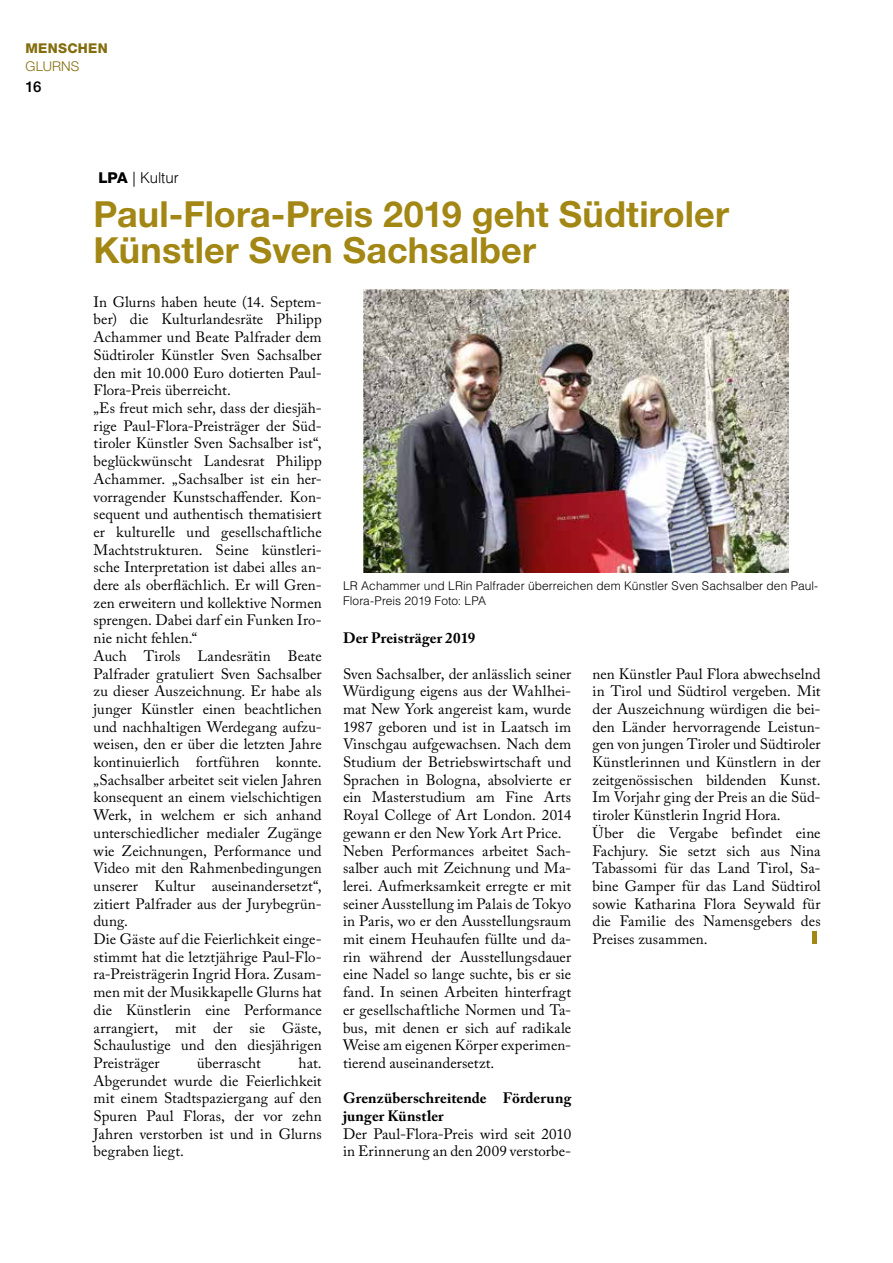
<style>
.page{position:relative;width:893px;height:1263px;background:#fff}
.page>*{position:absolute;margin:0;border:0;box-sizing:border-box;transform-origin:0 0}
.t1{font:700 36px/36px "Helvetica Neue";letter-spacing:.005em;color:#a38714}
.t2{font:15px/17.7px "Adobe Caslon Pro";letter-spacing:.005em;color:#000}
.t3{font:700 15px/17.7px "Adobe Caslon Pro";letter-spacing:.01em;color:#000}
.t4{font:300 15px "Helvetica";letter-spacing:-.005em;color:#000}
.t5{font:500 15px "Helvetica Neue";color:#000}
.t6{font:800 13.5px "Helvetica Neue";letter-spacing:.02em;color:#846d0f}
.t7{font:300 13.5px "Helvetica Neue";letter-spacing:.01em;color:#846d0f}
.t8{font:300 12px/15px "Helvetica";letter-spacing:.005em;color:#000}
.s1{font-family:"Helvetica Neue";font-weight:800}
</style>
<div class="page">
<img style="left:364px;top:289px;width:425px;height:284px">
<div style="left:812px;top:931px;width:5px;height:13px;background:#a38714"></div>
<p class="t6" style="left:26px;top:40px;width:84px">MENSCHEN</p>
<p class="t7" style="left:26px;top:58px;width:55px">GLURNS</p>
<p class="t5" style="left:26px;top:78px;width:17px">16</p>
<p class="t4" style="left:98px;top:168px;width:82px"><span class="s1">LPA</span> | Kultur</p>
<h1 class="t1" style="left:94px;top:196px;width:637px">Paul-Flora-Preis 2019 geht Südtiroler<br>Künstler Sven Sachsalber</h1>
<p class="t2" style="left:94px;top:293px;width:230px">In Glurns haben heute (14. Septem&shy;ber) die Kulturlandesräte Philipp Achammer und Beate Palfrader dem Südtiroler Künstler Sven Sachsalber den mit 10.000 Euro dotierten Paul-Flora-Preis überreicht.<br>„Es freut mich sehr, dass der diesjäh&shy;rige Paul-Flora-Preisträger der Süd&shy;tiroler Künstler Sven Sachsalber ist“, beglückwünscht Landesrat Philipp Achammer. „Sachsalber ist ein her&shy;vorragender Kunstschaffender. Kon&shy;sequent und authentisch thematisiert er kulturelle und gesellschaftliche Machtstrukturen. Seine künstleri&shy;sche Interpretation ist dabei alles an&shy;dere als oberflächlich. Er will Gren&shy;zen erweitern und kollektive Normen sprengen. Dabei darf ein Funken Iro&shy;nie nicht fehlen.“<br>Auch Tirols Landesrätin Beate Palfrader gratuliert Sven Sachsalber zu dieser Auszeichnung. Er habe als junger Künstler einen beachtlichen und nachhaltigen Werdegang aufzu&shy;weisen, den er über die letzten Jahre kontinuierlich fortführen konnte. „Sachsalber arbeitet seit vielen Jahren konsequent an einem vielschichtigen Werk, in welchem er sich anhand unterschiedlicher medialer Zugänge wie Zeichnungen, Performance und Video mit den Rahmenbedingungen unserer Kultur auseinandersetzt“, zitiert Palfrader aus der Jurybegrün&shy;dung.<br>Die Gäste auf die Feierlichkeit einge&shy;stimmt hat die letztjährige Paul-Flo&shy;ra-Preisträgerin Ingrid Hora. Zusam&shy;men mit der Musikkapelle Glurns hat die Künstlerin eine Performance arrangiert, mit der sie Gäste, Schaulustige und den diesjährigen Preisträger</p>
<p class="t8" style="left:343px;top:578px;width:477px">LR Achammer und LRin Palfrader überreichen dem Künstler Sven Sachsalber den Paul-<br>Flora-Preis 2019 Foto: LPA</p>
<p class="t3" style="left:343px;top:629px;width:134px">Der Preisträger 2019</p>
<p class="t2" style="left:343px;top:664px;width:230px">Sven Sachsalber, der anlässlich seiner Würdigung eigens aus der Wahlhei&shy;mat New York angereist kam, wurde 1987 geboren und ist in Laatsch im Vinschgau aufgewachsen. Nach dem Studium der Betriebswirtschaft und Sprachen in Bologna, absolvierte er ein Masterstudium am Fine Arts Royal College of Art London. 2014 gewann er den New York Art Price.<br>Neben Performances arbeitet Sach&shy;salber auch mit Zeichnung und Ma&shy;lerei. Aufmerksamkeit erregte er mit seiner Ausstellung im Palais de Tokyo in Paris, wo er den Ausstellungsraum mit einem Heuhaufen füllte und da&shy;rin während der Ausstellungsdauer eine Nadel so lange suchte, bis er sie fand. In seinen Arbeiten hinterfragt er gesellschaftliche Normen und Ta&shy;bus, mit denen er sich auf radikale Weise am eigenen Körper experimen&shy;tierend auseinandersetzt.</p>
<p class="t3" style="left:343px;top:1089px;width:230px">Grenzüberschreitende Förderung junger Künstler</p>
<p class="t2" style="left:343px;top:1125px;width:230px">Der Paul-Flora-Preis wird seit 2010 in Erinnerung an den 2009 verstorbe-</p>
<p class="t2" style="left:592px;top:664px;width:230px">nen Künstler Paul Flora abwechselnd in Tirol und Südtirol vergeben. Mit der Auszeichnung würdigen die bei&shy;den Länder hervorragende Leistun&shy;gen von jungen Tiroler und Südtiroler Künstlerinnen und Künstlern in der zeitgenössischen bildenden Kunst.<br>Im Vorjahr ging der Preis an die Süd&shy;tiroler Künstlerin Ingrid Hora.<br>Über die Vergabe befindet eine Fachjury. Sie setzt sich aus Nina Tabassomi für das Land Tirol, Sa&shy;bine Gamper für das Land Südtirol sowie Katharina Flora Seywald für die Familie des Namensgebers des Preises zusammen.</p>
<p class="t2" style="left:94px;top:1054px;width:230px;text-align:justify;text-indent:205px">hat.<br>Abgerundet wurde die Feierlichkeit mit einem Stadtspaziergang auf den Spuren Paul Floras, der vor zehn Jahren verstorben ist und in Glurns begraben liegt.</p>
<p class="t2" style="left:197px;top:1054px;width:65px">überrascht</p>
</div>
